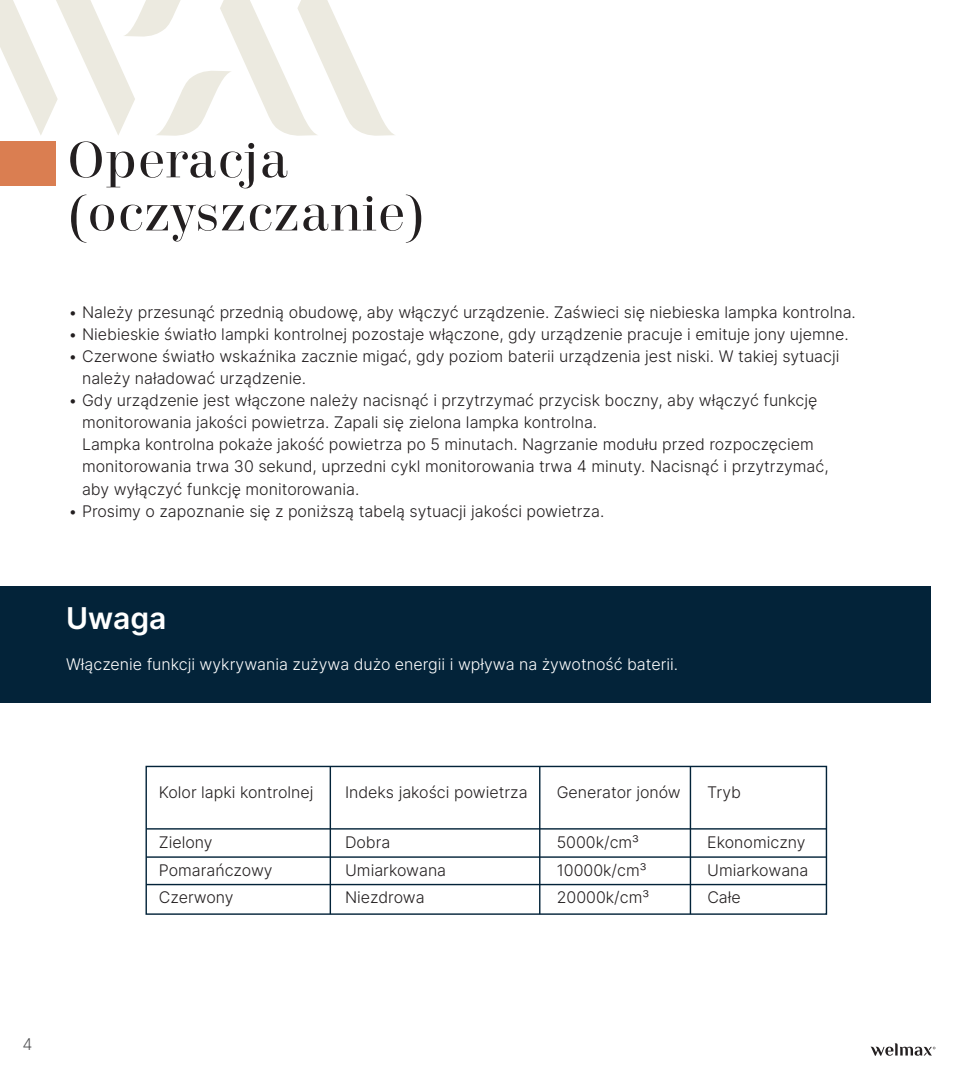
<style>
.page{position:relative;width:964px;height:1078px;background:#fff}
.page>*{position:absolute;margin:0;border:0;box-sizing:border-box;transform-origin:0 0}
.t1{font:50.4px/53px "Trivia Serif";color:#231f20}
.t2{font:600 30px "Inter";color:#fff}
.t3{font:300 16px/22px "Inter";color:#231f20}
.t4{font:300 16px "Inter";color:#fff}
.t5{font:300 16px "Inter";color:#58595b}
</style>
<div class="page">
<div style="left:0;top:586px;width:930px;height:117px;background:#032339"></div>
<div style="left:0;top:141px;width:56px;height:45px;background:#da7e51"></div>
<svg style="left:0;top:0;width:394px;height:136px"></svg>
<div style="left:145px;top:765px;width:682px;height:149px;border:1px solid #032339"></div>
<hr style="left:146px;top:828px;width:680px;height:1px;background:#032339">
<hr style="left:146px;top:856px;width:680px;height:1px;background:#032339">
<hr style="left:146px;top:883px;width:680px;height:2px;background:#032339">
<hr style="left:330px;top:766px;width:1px;height:147px;background:#032339">
<hr style="left:539px;top:766px;width:1px;height:147px;background:#032339">
<hr style="left:690px;top:766px;width:1px;height:147px;background:#032339">
<svg style="left:870px;top:1043px;width:65px;height:12px"></svg>
<h1 class="t1" style="left:67px;top:135px;width:360px">Operacja (oczyszczanie)</h1>
<p class="t3" style="left:69px;top:301px;width:789px">• Należy przesunąć przednią obudowę, aby włączyć urządzenie. Zaświeci się niebieska lampka kontrolna.</p>
<p class="t3" style="left:69px;top:323px;width:782px">• Niebieskie światło lampki kontrolnej pozostaje włączone, gdy urządzenie pracuje i emituje jony ujemne.</p>
<p class="t3" style="left:82px;top:345px;width:759px;text-indent:-13px">• Czerwone światło wskaźnika zacznie migać, gdy poziom baterii urządzenia jest niski. W takiej sytuacji należy naładować urządzenie.</p>
<p class="t3" style="left:82px;top:389px;width:748px;text-indent:-13px">• Gdy urządzenie jest włączone należy nacisnąć i przytrzymać przycisk boczny, aby włączyć funkcję monitorowania jakości powietrza. Zapali się zielona lampka kontrolna.<br>Lampka kontrolna pokaże jakość powietrza po 5 minutach. Nagrzanie modułu przed rozpoczęciem monitorowania trwa 30 sekund, uprzedni cykl monitorowania trwa 4 minuty. Nacisnąć i przytrzymać, aby wyłączyć funkcję monitorowania.</p>
<p class="t3" style="left:69px;top:499px;width:537px">• Prosimy o zapoznanie się z poniższą tabelą sytuacji jakości powietrza.</p>
<h2 class="t2" style="left:66px;top:596px;width:102px">Uwaga</h2>
<p class="t4" style="left:66px;top:652px;width:614px">Włączenie funkcji wykrywania zużywa dużo energii i wpływa na żywotność baterii.</p>
<p class="t3" style="left:159px;top:780px;width:156px">Kolor lapki kontrolnej</p>
<p class="t3" style="left:345px;top:780px;width:184px">Indeks jakości powietrza</p>
<p class="t3" style="left:557px;top:780px;width:126px">Generator jonów</p>
<p class="t3" style="left:707px;top:780px;width:35px">Tryb</p>
<p class="t3" style="left:159px;top:830px;width:55px">Zielony</p>
<p class="t3" style="left:345px;top:830px;width:47px">Dobra</p>
<p class="t3" style="left:557px;top:830px;width:84px">5000k/cm³</p>
<p class="t3" style="left:707px;top:830px;width:100px">Ekonomiczny</p>
<p class="t3" style="left:159px;top:858px;width:115px">Pomarańczowy</p>
<p class="t3" style="left:345px;top:858px;width:103px">Umiarkowana</p>
<p class="t3" style="left:557px;top:855px;width:94px;line-height:27.6px">10000k/cm³<br>20000k/cm³</p>
<p class="t3" style="left:707px;top:858px;width:103px">Umiarkowana</p>
<p class="t3" style="left:159px;top:885px;width:76px">Czerwony</p>
<p class="t3" style="left:345px;top:885px;width:81px">Niezdrowa</p>
<p class="t3" style="left:707px;top:885px;width:35px">Całe</p>
<p class="t5" style="left:23px;top:1031px;width:12px">4</p>
</div>
